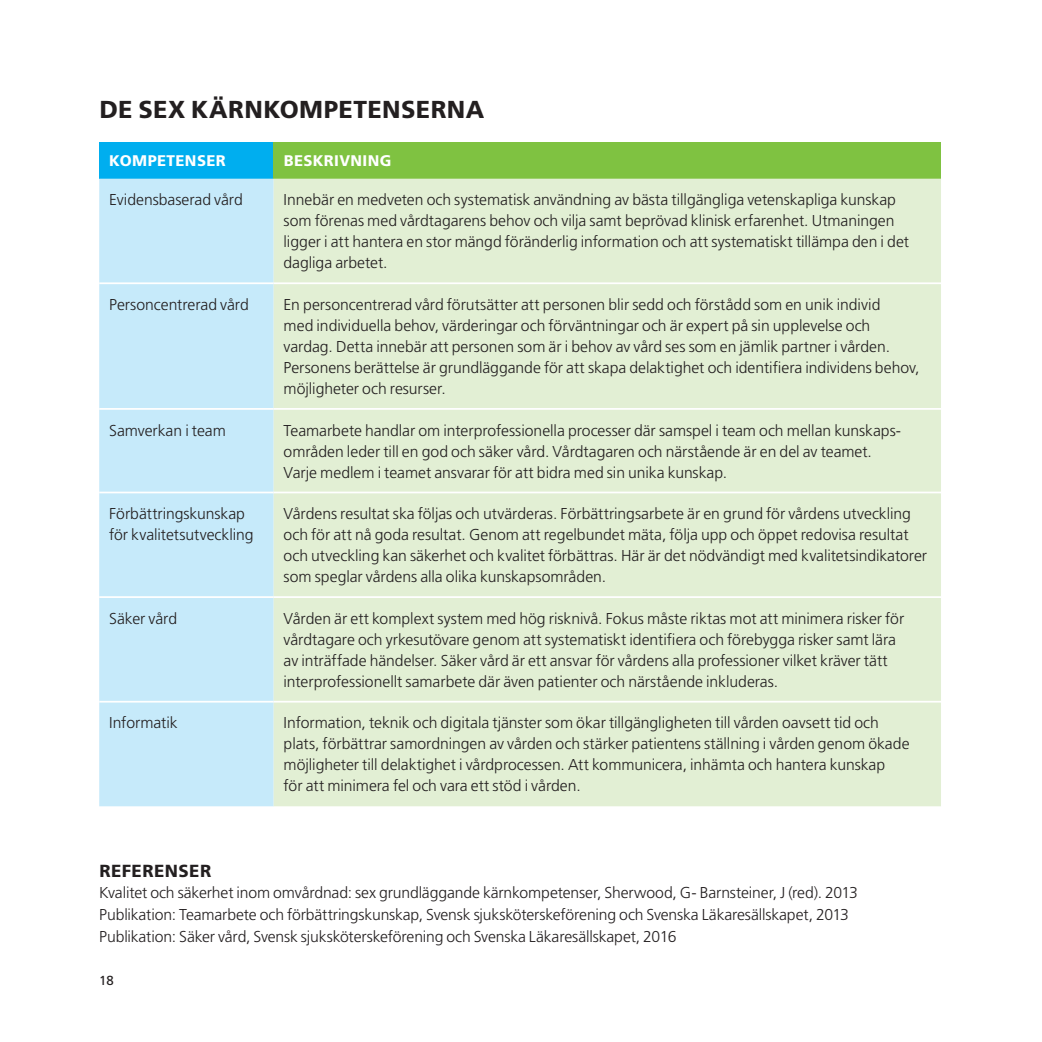
<style>
.page{position:relative;width:1042px;height:1042px;background:#fff}
.page>*{position:absolute;margin:0;border:0;box-sizing:border-box;transform-origin:0 0}
.t1{font:800 24.5px "Frutiger SLLOTF";letter-spacing:.015em;color:#231f20}
.t2{font:800 17.5px "Frutiger SLLOTF";letter-spacing:.025em;color:#231f20}
.Tabelltext{font:300 15.75px/21px "Frutiger SLLOTF";letter-spacing:-.005em;color:#231f20}
.mellis_gemen{font:800 15.4px "Frutiger SLLOTF";letter-spacing:.025em;color:#fff}
.t3{font:13.12px "Frutiger SLLOTF";color:#231f20}
</style>
<div class="page">
<hr style="left:1041px;top:0;width:1px;height:1042px;background:#e6dccf">
<div style="left:99px;top:143px;width:175px;height:36px;background:#00aeef"></div>
<div style="left:274px;top:143px;width:667px;height:36px;background:#7fc241"></div>
<div style="left:99px;top:179px;width:175px;height:627px;background:#c6eafa"></div>
<div style="left:274px;top:179px;width:667px;height:627px;background:#e2efd4"></div>
<hr style="left:99px;top:282px;width:175px;height:2px;background:#fff">
<hr style="left:274px;top:282px;width:667px;height:2px;background:#fff">
<hr style="left:99px;top:408px;width:175px;height:2px;background:#fff">
<hr style="left:274px;top:408px;width:667px;height:2px;background:#fff">
<hr style="left:99px;top:491px;width:175px;height:2px;background:#fff">
<hr style="left:274px;top:491px;width:667px;height:2px;background:#fff">
<hr style="left:99px;top:596px;width:175px;height:2px;background:#fff">
<hr style="left:274px;top:596px;width:667px;height:2px;background:#fff">
<hr style="left:99px;top:701px;width:175px;height:1px;background:#fff">
<hr style="left:274px;top:701px;width:667px;height:1px;background:#fff">
<p class="t1" style="left:99px;top:94px;width:386px">DE SEX KÄRNKOMPETENSERNA</p>
<p class="mellis_gemen" style="left:109px;top:152px;width:118px">KOMPETENSER</p>
<p class="mellis_gemen" style="left:284px;top:152px;width:109px">BESKRIVNING</p>
<p class="Tabelltext" style="left:109px;top:190px;width:135px">Evidensbaserad vård</p>
<p class="Tabelltext" style="left:284px;top:190px;width:614px">Innebär en medveten och systematisk användning av bästa tillgängliga vetenskapliga kunskap</p>
<p class="Tabelltext" style="left:284px;top:211px;width:612px">som förenas med vårdtagarens behov och vilja samt beprövad klinisk erfarenhet. Utmaningen</p>
<p class="Tabelltext" style="left:284px;top:232px;width:627px">ligger i att hantera en stor mängd föränderlig information och att systematiskt tillämpa den i det dagliga arbetet.</p>
<p class="Tabelltext" style="left:109px;top:294px;width:141px">Personcentrerad vård</p>
<p class="Tabelltext" style="left:284px;top:294px;width:598px">En personcentrerad vård förutsätter att personen blir sedd och förstådd som en unik individ</p>
<p class="Tabelltext" style="left:284px;top:315px;width:588px">med individuella behov, värderingar och förväntningar och är expert på sin upplevelse och</p>
<p class="Tabelltext" style="left:284px;top:336px;width:608px">vardag. Detta innebär att personen som är i behov av vård ses som en jämlik partner i vården.</p>
<p class="Tabelltext" style="left:284px;top:357px;width:637px">Personens berättelse är grundläggande för att skapa delaktighet och identifiera individens behov, möjligheter och resurser.</p>
<p class="Tabelltext" style="left:109px;top:420px;width:118px">Samverkan i team</p>
<p class="Tabelltext" style="left:284px;top:420px;width:619px">Teamarbete handlar om interprofessionella processer där samspel i team och mellan kunskaps&shy;områden leder till en god och säker vård. Vårdtagaren och närstående är en del av teamet.</p>
<p class="Tabelltext" style="left:284px;top:462px;width:445px">Varje medlem i teamet ansvarar för att bidra med sin unika kunskap.</p>
<p class="Tabelltext" style="left:109px;top:503px;width:146px">Förbättringskunskap för kvalitetsutveckling</p>
<p class="Tabelltext" style="left:284px;top:503px;width:645px">Vårdens resultat ska följas och utvärderas. Förbättringsarbete är en grund för vårdens utveckling och för att nå goda resultat. Genom att regelbundet mäta, följa upp och öppet redovisa resultat och utveckling kan säkerhet och kvalitet förbättras. Här är det nödvändigt med kvalitetsindikatorer som speglar vårdens alla olika kunskapsområden.</p>
<p class="Tabelltext" style="left:109px;top:608px;width:70px">Säker vård</p>
<p class="Tabelltext" style="left:284px;top:608px;width:622px">Vården är ett komplext system med hög risknivå. Fokus måste riktas mot att minimera risker för vårdtagare och yrkesutövare genom att systematiskt identifiera och förebygga risker samt lära</p>
<p class="Tabelltext" style="left:284px;top:650px;width:606px">av inträffade händelser. Säker vård är ett ansvar för vårdens alla professioner vilket kräver tätt</p>
<p class="Tabelltext" style="left:284px;top:671px;width:496px">interprofessionellt samarbete där även patienter och närstående inkluderas.</p>
<p class="Tabelltext" style="left:109px;top:713px;width:70px">Informatik</p>
<p class="Tabelltext" style="left:284px;top:713px;width:597px">Information, teknik och digitala tjänster som ökar tillgängligheten till vården oavsett tid och</p>
<p class="Tabelltext" style="left:284px;top:734px;width:627px">plats, förbättrar samordningen av vården och stärker patientens ställning i vården genom ökade möjligheter till delaktighet i vårdprocessen. Att kommunicera, inhämta och hantera kunskap</p>
<p class="Tabelltext" style="left:284px;top:776px;width:299px">för att minimera fel och vara ett stöd i vården.</p>
<p class="t2" style="left:99px;top:860px;width:113px">REFERENSER</p>
<p class="Tabelltext" style="left:99px;top:882px;width:760px">Kvalitet och säkerhet inom omvårdnad: sex grundläggande kärnkompetenser, Sherwood, G- Barnsteiner, J (red). 2013</p>
<p class="Tabelltext" style="left:99px;top:904px;width:751px">Publikation: Teamarbete och förbättringskunskap, Svensk sjuksköterskeförening och Svenska Läkaresällskapet, 2013</p>
<p class="Tabelltext" style="left:99px;top:926px;width:579px">Publikation: Säker vård, Svensk sjuksköterskeförening och Svenska Läkaresällskapet, 2016</p>
<p class="t3" style="left:99px;top:972px;width:16px">18</p>
</div>
